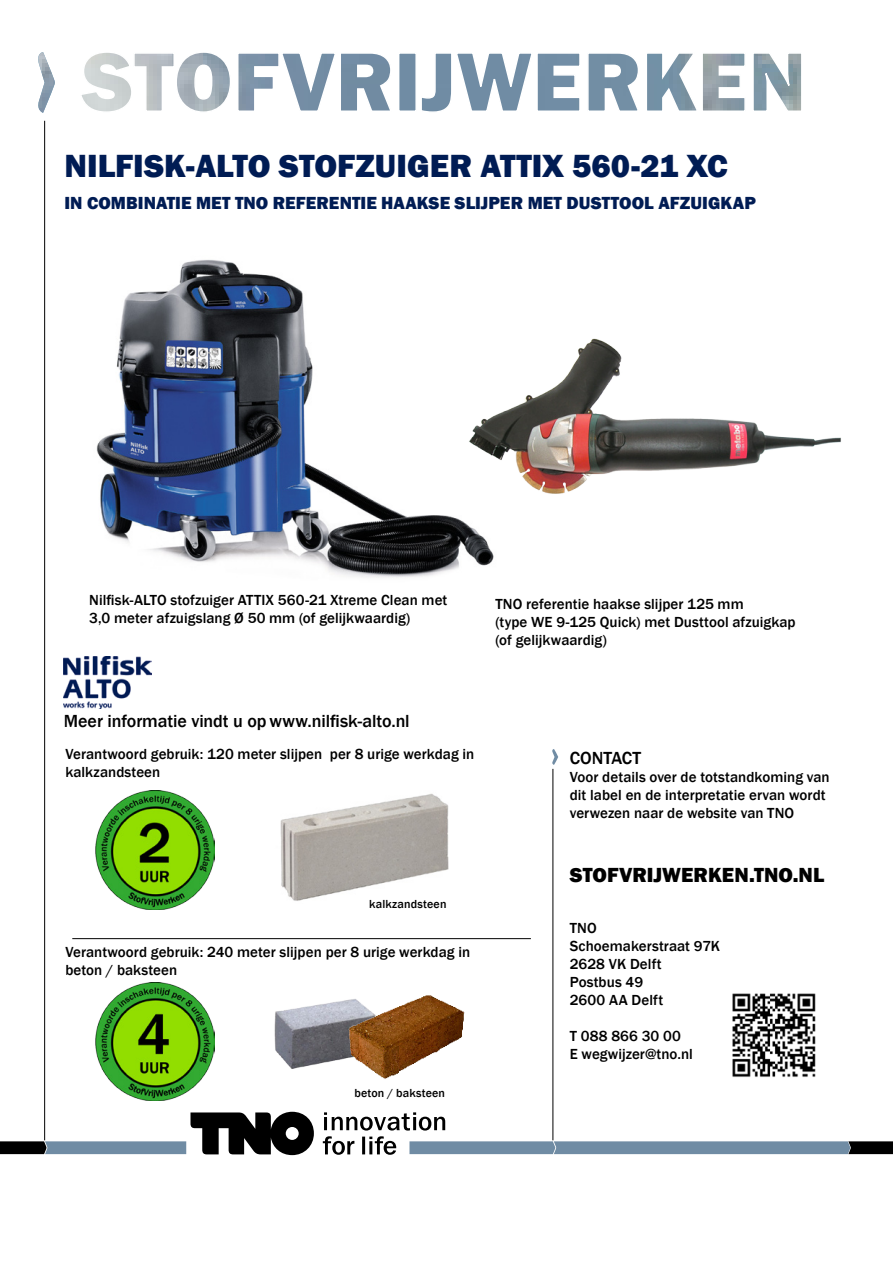
<style>
.page{position:relative;width:893px;height:1263px;background:#fff}
.page>*{position:absolute;margin:0;border:0;box-sizing:border-box;transform-origin:0 0}
.t1{font:800 33px "Franklin Gothic";color:#001c54}
.t2{font:800 21px "Franklin Gothic";color:#000}
.t3{font:800 18px "Franklin Gothic";letter-spacing:.005em;color:#001c54}
.t4{font:500 18px "Franklin Gothic";letter-spacing:-.005em;color:#000}
.t5{font:500 15px/18px "Franklin Gothic";letter-spacing:.005em;color:#000}
.t6{font:500 12px "Franklin Gothic";letter-spacing:.015em;color:#000}
</style>
<div class="page">
<svg style="left:45px;top:702px;width:1px;height:12px"></svg>
<hr style="left:44px;top:121px;width:1px;height:1019px;background:#000">
<hr style="left:553px;top:769px;width:1px;height:371px;background:#000">
<svg style="left:552px;top:749px;width:6px;height:16px"></svg>
<svg style="left:81px;top:52px;width:720px;height:60px"></svg>
<img style="left:38px;top:52px;width:17px;height:61px">
<img style="left:280px;top:793px;width:169px;height:108px">
<hr style="left:72px;top:938px;width:459px;height:1px;background:#000">
<img style="left:274px;top:1000px;width:70px;height:69px">
<img style="left:344px;top:995px;width:121px;height:84px">
<img style="left:96px;top:260px;width:398px;height:318px">
<img style="left:96px;top:791px;width:119px;height:118px">
<img style="left:732px;top:993px;width:84px;height:84px">
<img style="left:96px;top:982px;width:119px;height:119px">
<img style="left:64px;top:656px;width:87px;height:52px">
<img style="left:445px;top:333px;width:396px;height:168px">
<svg style="left:0;top:1103px;width:893px;height:53px"></svg>
<h1 class="t1" style="left:64px;top:145px;width:665px">NILFISK-ALTO STOFZUIGER ATTIX 560-21 XC</h1>
<p class="t3" style="left:64px;top:192px;width:693px">IN COMBINATIE MET TNO REFERENTIE HAAKSE SLIJPER MET DUSTTOOL AFZUIGKAP</p>
<p class="t5" style="left:89px;top:591px;width:360px">Nilfisk-ALTO stofzuiger ATTIX 560-21 Xtreme Clean met<br>3,0 meter afzuigslang Ø 50 mm (of gelijkwaardig)</p>
<p class="t5" style="left:495px;top:595px;width:302px">TNO referentie haakse slijper 125 mm<br>(type WE 9-125 Quick) met Dusttool afzuigkap (of gelijkwaardig)</p>
<p class="t4" style="left:64px;top:710px;width:347px">Meer informatie vindt u op www.nilfisk-alto.nl</p>
<p class="t5" style="left:65px;top:745px;width:410px">Verantwoord gebruik: 120 meter slijpen per 8 urige werkdag in kalkzandsteen</p>
<p class="t6" style="left:369px;top:896px;width:79px">kalkzandsteen</p>
<p class="t5" style="left:65px;top:943px;width:406px">Verantwoord gebruik: 240 meter slijpen per 8 urige werkdag in beton / baksteen</p>
<p class="t6" style="left:354px;top:1086px;width:92px">beton / baksteen</p>
<p class="t4" style="left:570px;top:747px;width:73px">CONTACT</p>
<p class="t5" style="left:570px;top:768px;width:261px">Voor details over de totstandkoming van dit label en de interpretatie ervan wordt verwezen naar de website van TNO</p>
<h2 class="t2" style="left:570px;top:861px;width:256px">STOFVRIJWERKEN.TNO.NL</h2>
<p class="t5" style="left:570px;top:919px;width:152px">TNO<br>Schoemakerstraat 97K<br>2628 VK Delft<br>Postbus 49<br>2600 AA Delft</p>
<p class="t5" style="left:570px;top:1027px;width:125px">T 088 866 30 00<br>E wegwijzer@tno.nl</p>
</div>
